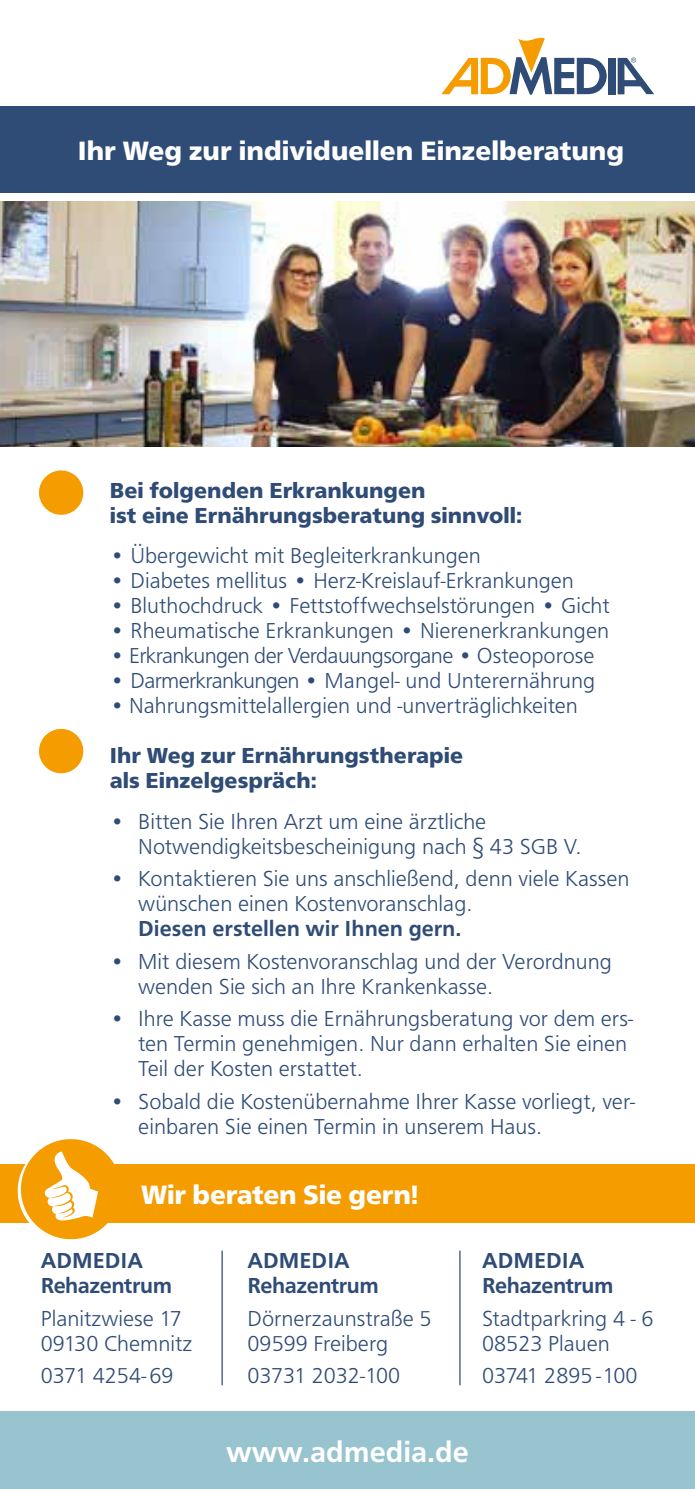
<style>
.page{position:relative;width:695px;height:1489px;background:#fff}
.page>*{position:absolute;margin:0;border:0;box-sizing:border-box;transform-origin:0 0}
.t1{font:500 30px "Frutus T";color:#fff}
.t2{font:700 27.5px "Frutus T";color:#fff}
.t3{font:300 22.5px/25px "Frutus T";color:#2f4c76}
.t4{font:700 22.5px/25px "Frutus T";color:#2f4c76}
.t5{font:500 22.5px/25px "Frutus T";letter-spacing:-.02em;color:#2f4c76}
.t6{font:300 22.5px "Frutus T";letter-spacing:-.03em;color:#2f4c76}
.t7{font:500 22.5px "Frutus T";color:#2f4c76}
</style>
<div class="page">
<div style="left:0;top:1164px;width:694px;height:58px;background:#f59c00"></div>
<svg style="left:14px;top:1139px;width:110px;height:101px"></svg>
<img style="left:0;top:201px;width:694px;height:245px">
<div style="left:0;top:1410px;width:694px;height:78px;background:#98c4d0"></div>
<div style="left:0;top:106px;width:694px;height:87px;background:#2f4c76"></div>
<hr style="left:221px;top:1250px;width:2px;height:135px;background:#2f4c76">
<hr style="left:459px;top:1250px;width:1px;height:135px;background:#2f4c76">
<div style="left:608px;top:58px;width:7px;height:36px;background:#2f4c76"></div>
<svg style="left:441px;top:37px;width:165px;height:58px"></svg>
<svg style="left:617px;top:57px;width:37px;height:37px"></svg>
<svg style="left:39px;top:470px;width:45px;height:45px"></svg>
<svg style="left:39px;top:728px;width:45px;height:46px"></svg>
<p class="t2" style="left:78px;top:135px;width:547px">Ihr Weg zur individuellen Einzelberatung</p>
<p class="t4" style="left:110px;top:478px;width:413px">Bei folgenden Erkrankungen<br>ist eine Ernährungsberatung sinnvoll:</p>
<p class="t3" style="left:110px;top:543px;width:372px">• Übergewicht mit Begleiterkrankungen</p>
<p class="t3" style="left:110px;top:568px;width:465px">• Diabetes mellitus • Herz-Kreislauf-Erkrankungen</p>
<p class="t3" style="left:110px;top:593px;width:501px">• Bluthochdruck • Fettstoffwechselstörungen • Gicht</p>
<p class="t3" style="left:110px;top:618px;width:500px">• Rheumatische Erkrankungen • Nierenerkrankungen</p>
<p class="t6" style="left:110px;top:642px;width:486px">• Erkrankungen der Verdauungsorgane • Osteoporose</p>
<p class="t3" style="left:110px;top:668px;width:487px">• Darmerkrankungen • Mangel- und Unterernährung</p>
<p class="t3" style="left:110px;top:693px;width:469px">• Nahrungsmittelallergien und -unverträglichkeiten</p>
<p class="t4" style="left:110px;top:743px;width:354px">Ihr Weg zur Ernährungstherapie als Einzelgespräch:</p>
<p class="t3" style="left:138px;top:808px;width:444px;text-indent:-28px">• Bitten Sie Ihren Arzt um eine ärztliche<br>Notwendigkeitsbescheinigung nach § 43 SGB V.</p>
<p class="t3" style="left:138px;top:865px;width:492px;text-indent:-28px">• Kontaktieren Sie uns anschließend, denn viele Kassen wünschen einen Kostenvoranschlag.</p>
<p class="t7" style="left:138px;top:915px;width:324px">Diesen erstellen wir Ihnen gern.</p>
<p class="t3" style="left:138px;top:948px;width:475px;text-indent:-28px">• Mit diesem Kostenvoranschlag und der Verordnung wenden Sie sich an Ihre Krankenkasse.</p>
<p class="t3" style="left:138px;top:1005px;width:496px;text-indent:-28px">• Ihre Kasse muss die Ernährungsberatung vor dem ers&shy;ten Termin genehmigen. Nur dann erhalten Sie einen<br>Teil der Kosten erstattet.</p>
<p class="t3" style="left:138px;top:1088px;width:498px;text-indent:-28px">• Sobald die Kostenübernahme Ihrer Kasse vorliegt, ver&shy;einbaren Sie einen Termin in unserem Haus.</p>
<p class="t2" style="left:141px;top:1178px;width:279px">Wir beraten Sie gern!</p>
<p class="t5" style="left:41px;top:1247px;width:133px">ADMEDIA<br>Rehazentrum</p>
<p class="t3" style="left:41px;top:1305px;width:153px">Planitzwiese 17<br>09130 Chemnitz</p>
<p class="t3" style="left:41px;top:1362px;width:134px">0371 4254- 69</p>
<p class="t5" style="left:247px;top:1247px;width:133px">ADMEDIA<br>Rehazentrum</p>
<p class="t3" style="left:247px;top:1305px;width:185px">Dörnerzaunstraße 5<br>09599 Freiberg</p>
<p class="t3" style="left:247px;top:1362px;width:154px">03731 2032-100</p>
<p class="t5" style="left:482px;top:1247px;width:133px">ADMEDIA<br>Rehazentrum</p>
<p class="t3" style="left:482px;top:1305px;width:173px">Stadtparkring 4 - 6<br>08523 Plauen</p>
<p class="t3" style="left:482px;top:1362px;width:157px">03741 2895 -100</p>
<h1 class="t1" style="left:226px;top:1433px;width:244px">www.admedia.de</h1>
</div>
